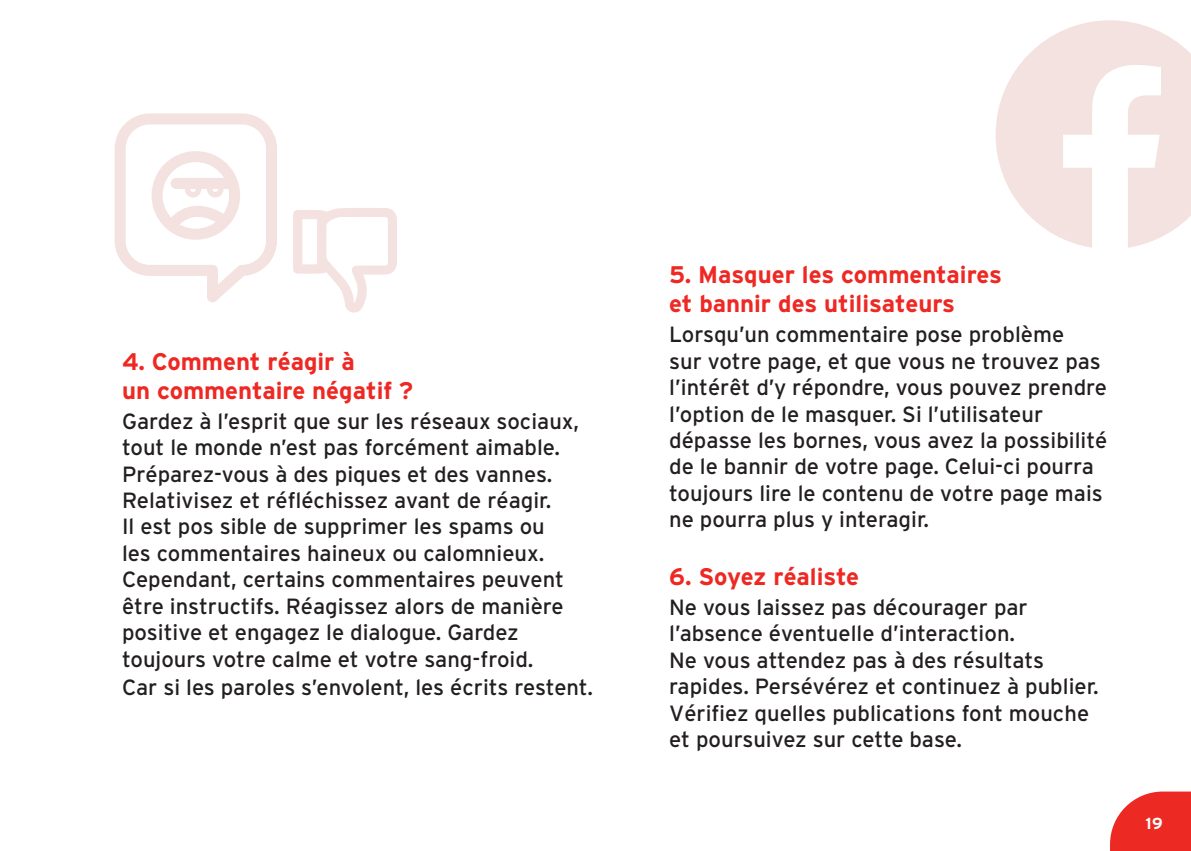
<style>
.page{position:relative;width:1191px;height:851px;background:#fff}
.page>*{position:absolute;margin:0;border:0;box-sizing:border-box;transform-origin:0 0}
.t1{font:700 24px/28.8px "Interstate";color:#ee2823}
.t2{font:22px/26.4px "Interstate";color:#231f20}
.t3{font:700 16px "Interstate";color:#fff}
</style>
<div class="page">
<svg style="left:995px;top:20px;width:196px;height:228px;fill:#f3e2df"></svg>
<svg style="left:1110px;top:791px;width:81px;height:59px"></svg>
<svg style="left:115px;top:113px;width:162px;height:189px"></svg>
<svg style="left:293px;top:208px;width:104px;height:105px"></svg>
<p class="t1" style="left:122px;top:347px;width:293px">4. Comment réagir à<br>un commentaire négatif ?</p>
<p class="t2" style="left:122px;top:407px;width:458px">Gardez à l’esprit que sur les réseaux sociaux, tout le monde n’est pas forcément aimable.<br>Préparez-vous à des piques et des vannes.<br>Relativisez et réfléchissez avant de réagir.<br>Il est pos sible de supprimer les spams ou<br>les commentaires haineux ou calomnieux.<br>Cependant, certains commentaires peuvent être instructifs. Réagissez alors de manière positive et engagez le dialogue. Gardez toujours votre calme et votre sang-froid.</p>
<p class="t2" style="left:122px;top:674px;width:472px">Car si les paroles s’envolent, les écrits restent.</p>
<p class="t1" style="left:669px;top:260px;width:334px">5. Masquer les commentaires et bannir des utilisateurs</p>
<p class="t2" style="left:669px;top:321px;width:440px">Lorsqu’un commentaire pose problème<br>sur votre page, et que vous ne trouvez pas l’intérêt d’y répondre, vous pouvez prendre l’option de le masquer. Si l’utilisateur dépasse les bornes, vous avez la possibilité de le bannir de votre page. Celui-ci pourra toujours lire le contenu de votre page mais ne pourra plus y interagir.</p>
<p class="t1" style="left:669px;top:561px;width:191px">6. Soyez réaliste</p>
<p class="t2" style="left:669px;top:593px;width:431px">Ne vous laissez pas décourager par l’absence éventuelle d’interaction.<br>Ne vous attendez pas à des résultats rapides. Persévérez et continuez à publier.<br>Vérifiez quelles publications font mouche et poursuivez sur cette base.</p>
<p class="t3" style="left:1145px;top:814px;width:19px">19</p>
</div>
